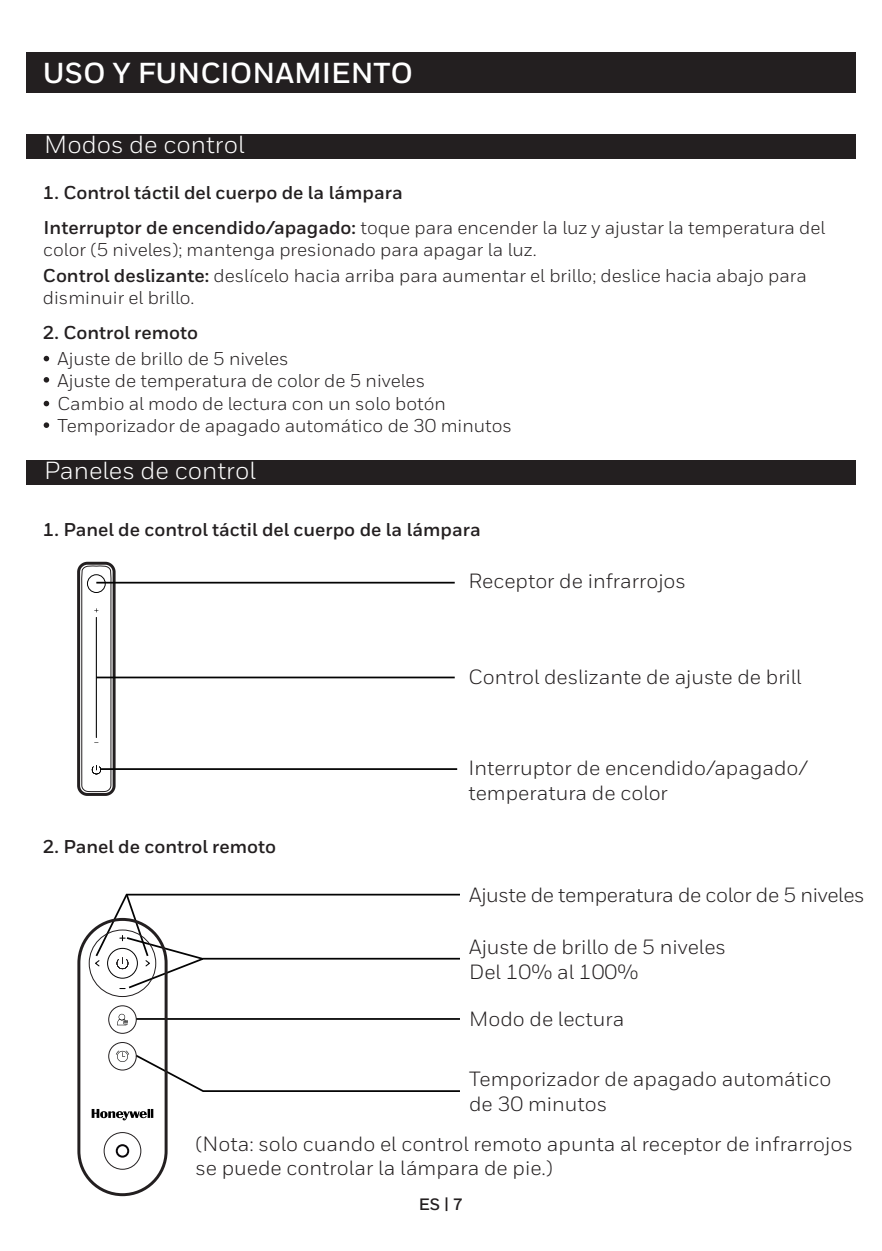
<style>
.page{position:relative;width:882px;height:1251px;background:#fff}
.page>*{position:absolute;margin:0;border:0;box-sizing:border-box;transform-origin:0 0}
.t1{font:700 28.7px "Honeywell Sans";color:#fff}
.t2{font:24.85px "Honeywell Sans";color:#fff}
.t3{font:20.65px/24.8px "Honeywell Sans";color:#231f20}
.t4{font:18.55px/22.1px "Honeywell Sans";color:#231f20}
.t5{font:700 18.55px "Honeywell Sans";color:#231f20}
.t6{font:700 16.45px "Honeywell Sans";color:#231f20}
.s1{font-weight:700}
</style>
<div class="page">
<svg style="left:77px;top:561px;width:40px;height:235px"></svg>
<div style="left:26px;top:52px;width:829px;height:41px;background:#231f20"></div>
<svg style="left:44px;top:356px;width:5px;height:5px"></svg>
<svg style="left:44px;top:377px;width:5px;height:5px"></svg>
<svg style="left:44px;top:400px;width:5px;height:6px"></svg>
<svg style="left:44px;top:422px;width:5px;height:6px"></svg>
<div style="left:26px;top:134px;width:829px;height:24px;background:#231f20"></div>
<div style="left:26px;top:460px;width:829px;height:24px;background:#231f20"></div>
<hr style="left:136px;top:1017px;width:323px;height:2px;background:#030303">
<hr style="left:100px;top:768px;width:357px;height:1px;background:#030303">
<hr style="left:96px;top:581px;width:358px;height:2px;background:#030303">
<hr style="left:96px;top:676px;width:358px;height:2px;background:#030303">
<div style="left:77px;top:917px;width:90px;height:278px;border:3px solid #231f20;border-radius:44px"></div>
<div style="left:104px;top:1131px;width:37px;height:38px;border:1px solid #231f20;border-radius:50%"></div>
<div style="left:116px;top:1143px;width:13px;height:14px;border:2px solid #09070a;border-radius:50%"></div>
<div style="left:108px;top:1005px;width:29px;height:28px;border:1px solid #231f20;border-radius:50%"></div>
<div style="left:108px;top:1041px;width:29px;height:29px;border:1px solid #231f20;border-radius:50%"></div>
<svg style="left:92px;top:1109px;width:61px;height:11px"></svg>
<svg style="left:94px;top:893px;width:366px;height:96px"></svg>
<svg style="left:117px;top:1014px;width:11px;height:11px"></svg>
<svg style="left:116px;top:1050px;width:344px;height:42px"></svg>
<h1 class="t1" style="left:43px;top:55px;width:371px">USO Y FUNCIONAMIENTO</h1>
<h2 class="t2" style="left:44px;top:129px;width:202px">Modos de control</h2>
<p class="t5" style="left:43px;top:181px;width:361px">1. Control táctil del cuerpo de la lámpara</p>
<p class="t4" style="left:43px;top:216px;width:783px"><span class="s1">Interruptor de encendido/apagado:</span> toque para encender la luz y ajustar la temperatura del color (5 niveles); mantenga presionado para apagar la luz.</p>
<p class="t4" style="left:43px;top:265px;width:765px"><span class="s1">Control deslizante:</span> deslícelo hacia arriba para aumentar el brillo; deslice hacia abajo para disminuir el brillo.</p>
<p class="t5" style="left:43px;top:321px;width:157px">2. Control remoto</p>
<p class="t4" style="left:57px;top:347px;width:456px">Ajuste de brillo de 5 niveles<br>Ajuste de temperatura de color de 5 niveles<br>Cambio al modo de lectura con un solo botón Temporizador de apagado automático de 30 minutos</p>
<h2 class="t2" style="left:44px;top:455px;width:213px">Paneles de control</h2>
<p class="t5" style="left:43px;top:518px;width:439px">1. Panel de control táctil del cuerpo de la lámpara</p>
<p class="t3" style="left:468px;top:568px;width:219px">Receptor de infrarrojos</p>
<p class="t3" style="left:468px;top:664px;width:334px">Control deslizante de ajuste de brill</p>
<p class="t5" style="left:43px;top:835px;width:234px">2. Panel de control remoto</p>
<p class="t3" style="left:468px;top:755px;width:341px">Interruptor de encendido/apagado/ temperatura de color</p>
<p class="t3" style="left:469px;top:882px;width:397px">Ajuste de temperatura de color de 5 niveles</p>
<p class="t3" style="left:469px;top:934px;width:258px">Ajuste de brillo de 5 niveles<br>Del 10% al 100%</p>
<p class="t3" style="left:469px;top:1005px;width:157px">Modo de lectura</p>
<p class="t3" style="left:469px;top:1066px;width:363px">Temporizador de apagado automático de 30 minutos</p>
<p class="t3" style="left:195px;top:1130px;width:658px">(Nota: solo cuando el control remoto apunta al receptor de infrarrojos se puede controlar la lámpara de pie.)</p>
<p class="t6" style="left:418px;top:1194px;width:46px">ES | 7</p>
</div>
